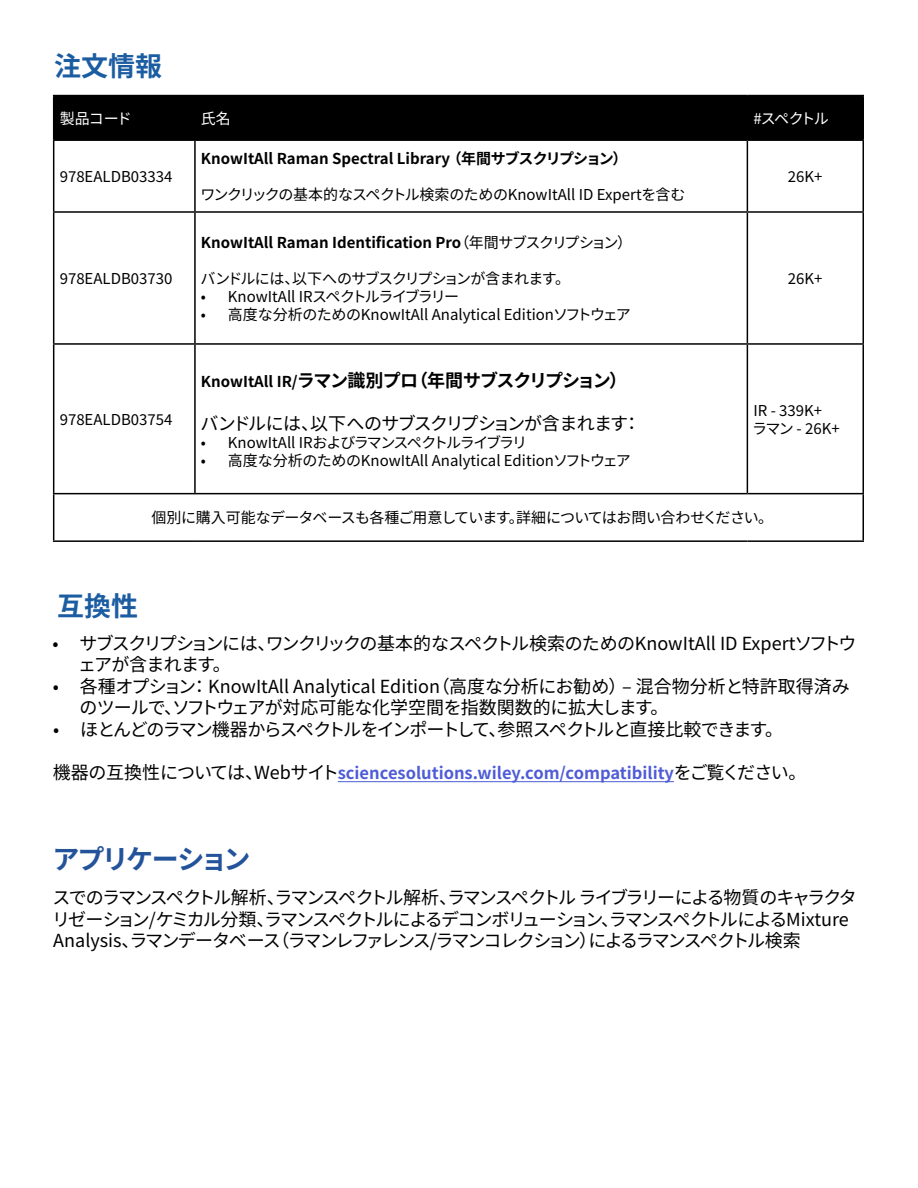
<style>
.page{position:relative;width:918px;height:1188px;background:#fff}
.page>*{position:absolute;margin:0;border:0;box-sizing:border-box;transform-origin:0 0}
.t1{font:700 27px "Noto Sans CJ Kjp";letter-spacing:-.1em;color:#23539a}
.t2{font:700 27px "Noto Sans CJ Kjp";color:#1c5da2}
.t3{font:18px/21.6px "Noto Sans CJ Kjp";letter-spacing:-.105em;color:#000}
.t4{font:18px/21.6px "Noto Sans CJ Kjp";color:#000}
.t5{font:18px/21.6px "Noto Sans CJ Kjp";letter-spacing:-.035em;color:#000}
.t6{font:18px "Noto Sans CJ Kjp";letter-spacing:-.09em;color:#000}
.t7{font:700 18px "Noto Sans CJ Kjp";letter-spacing:-.065em;color:#000}
.t8{font:18px "Noto Sans CJ Kjp";letter-spacing:-.055em;color:#000}
.t9{font:700 16.5px "Noto Sans CJ Kjp";color:#4f5cd6}
.t10{font:15px "Noto Sans CJ Kjp";color:#000}
.t11{font:700 15px "Noto Sans CJ Kjp";color:#000}
.t12{font:15px "Noto Sans CJ Kjp";letter-spacing:-.045em;color:#000}
.t13{font:15px "Noto Sans CJ Kjp";letter-spacing:-.075em;color:#000}
.t14{font:15px "Noto Sans CJ Kjp";letter-spacing:-.035em;color:#000}
.t15{font:15px "Noto Sans CJ Kjp";letter-spacing:-.05em;color:#fff}
.s1{font-weight:400}
.s2{font-size:15px}
.s3{font-weight:400;font-size:18px;color:#000}
</style>
<div class="page">
<hr style="left:338px;top:781px;width:336px;height:1px;background:#4f5cd6">
<div style="left:54px;top:96px;width:808px;height:43px;background:#000"></div>
<hr style="left:53px;top:95px;width:142px;height:1px;background:#000">
<hr style="left:53px;top:96px;width:1px;height:43px;background:#000">
<hr style="left:195px;top:95px;width:552px;height:1px;background:#000">
<hr style="left:194px;top:96px;width:2px;height:43px;background:#000">
<hr style="left:747px;top:95px;width:117px;height:1px;background:#000">
<hr style="left:747px;top:96px;width:1px;height:43px;background:#000">
<hr style="left:862px;top:96px;width:2px;height:43px;background:#000">
<hr style="left:53px;top:139px;width:142px;height:2px;background:#000">
<hr style="left:53px;top:141px;width:1px;height:70px;background:#000">
<hr style="left:195px;top:139px;width:552px;height:2px;background:#000">
<hr style="left:194px;top:141px;width:2px;height:70px;background:#000">
<hr style="left:747px;top:139px;width:117px;height:2px;background:#000">
<hr style="left:747px;top:141px;width:1px;height:70px;background:#000">
<hr style="left:862px;top:141px;width:2px;height:70px;background:#000">
<hr style="left:53px;top:211px;width:142px;height:2px;background:#000">
<hr style="left:53px;top:213px;width:1px;height:130px;background:#000">
<hr style="left:195px;top:211px;width:552px;height:2px;background:#000">
<hr style="left:194px;top:213px;width:2px;height:130px;background:#000">
<hr style="left:747px;top:211px;width:117px;height:2px;background:#000">
<hr style="left:747px;top:213px;width:1px;height:130px;background:#000">
<hr style="left:862px;top:213px;width:2px;height:130px;background:#000">
<hr style="left:53px;top:343px;width:142px;height:2px;background:#000">
<hr style="left:53px;top:345px;width:1px;height:148px;background:#000">
<hr style="left:195px;top:343px;width:552px;height:2px;background:#000">
<hr style="left:194px;top:345px;width:2px;height:148px;background:#000">
<hr style="left:747px;top:343px;width:117px;height:2px;background:#000">
<hr style="left:747px;top:345px;width:1px;height:148px;background:#000">
<hr style="left:862px;top:345px;width:2px;height:148px;background:#000">
<hr style="left:53px;top:493px;width:142px;height:1px;background:#000">
<hr style="left:53px;top:494px;width:1px;height:46px;background:#000">
<hr style="left:195px;top:493px;width:552px;height:1px;background:#000">
<hr style="left:747px;top:493px;width:117px;height:1px;background:#000">
<hr style="left:862px;top:494px;width:2px;height:46px;background:#000">
<hr style="left:53px;top:540px;width:142px;height:2px;background:#000">
<hr style="left:195px;top:540px;width:552px;height:2px;background:#000">
<hr style="left:747px;top:540px;width:117px;height:2px;background:#000">
<p class="t2" style="left:54px;top:50px;width:109px">注文情報</p>
<p class="t15" style="left:60px;top:110px;width:74px">製品コード</p>
<p class="t15" style="left:201px;top:110px;width:31px">氏名</p>
<p class="t15" style="left:753px;top:110px;width:77px">#スペクトル</p>
<p class="t10" style="left:60px;top:168px;width:114px">978EALDB03334</p>
<p class="t10" style="left:60px;top:270px;width:114px">978EALDB03730</p>
<p class="t10" style="left:60px;top:411px;width:114px">978EALDB03754</p>
<p class="t11" style="left:201px;top:150px;width:428px">KnowItAll Raman Spectral Library （年間サブスクリプション）</p>
<p class="t10" style="left:200px;top:186px;width:487px">ワンクリックの基本的なスペクトル検索のためのKnowItAll ID Expertを含む</p>
<p class="t11" style="left:201px;top:234px;width:433px">KnowItAll Raman Identification Pro<span class="s1">（年間サブスクリプション）</span></p>
<p class="t12" style="left:200px;top:270px;width:371px">バンドルには、以下へのサブスクリプションが含まれます。</p>
<p class="t14" style="left:201px;top:288px;width:260px">• KnowItAll IRスペクトルライブラリー</p>
<p class="t10" style="left:201px;top:306px;width:431px">• 高度な分析のためのKnowItAll Analytical Editionソフトウェア</p>
<p class="t7" style="left:201px;top:370px;width:428px"><span class="s2">KnowItAll IR/</span>ラマン識別プロ（年間サブスクリプション）</p>
<p class="t8" style="left:200px;top:413px;width:442px">バンドルには、以下へのサブスクリプションが含まれます：</p>
<p class="t13" style="left:201px;top:434px;width:328px">• KnowItAll IRおよびラマンスペクトルライブラリ</p>
<p class="t10" style="left:201px;top:452px;width:431px">• 高度な分析のためのKnowItAll Analytical Editionソフトウェア</p>
<p class="t10" style="left:788px;top:168px;width:36px">26K+</p>
<p class="t10" style="left:788px;top:270px;width:36px">26K+</p>
<p class="t10" style="left:753px;top:402px;width:70px">IR - 339K+</p>
<p class="t10" style="left:752px;top:420px;width:89px">ラマン - 26K+</p>
<p class="t12" style="left:151px;top:509px;width:623px">個別に購入可能なデータベースも各種ご用意しています。詳細についてはお問い合わせください。</p>
<p class="t2" style="left:57px;top:591px;width:83px">互換性</p>
<p class="t5" style="left:78px;top:633px;width:780px;text-indent:-26px">• サブスクリプションには、ワンクリックの基本的なスペクトル検索のためのKnowItAll ID Expertソフトウェアが含まれます。</p>
<p class="t4" style="left:80px;top:676px;width:772px;text-indent:-27px">• 各種オプション：KnowItAll Analytical Edition（高度な分析にお勧め）– 混合物分析と特許取得済みのツールで、ソフトウェアが対応可能な化学空間を指数関数的に拡大します。</p>
<p class="t6" style="left:53px;top:719px;width:732px">• ほとんどのラマン機器からスペクトルをインポートして、参照スペクトルと直接比較できます。</p>
<p class="t9" style="left:53px;top:764px;width:755px"><span class="s3">機器の互換性については、Webサイト</span>sciencesolutions.wiley.com/compatibility<span class="s3">をご覧ください。</span></p>
<p class="t1" style="left:52px;top:844px;width:200px">アプリケーション</p>
<p class="t3" style="left:52px;top:887px;width:806px">スでのラマンスペクトル解析、ラマンスペクトル解析、ラマンスペクトルライブラリーによる物質のキャラクタリゼーション/ケミカル分類、ラマンスペクトルによるデコンボリューション、ラマンスペクトルによるMixture<br>Analysis、ラマンデータベース（ラマンレファレンス/ラマンコレクション）によるラマンスペクトル検索</p>
</div>
